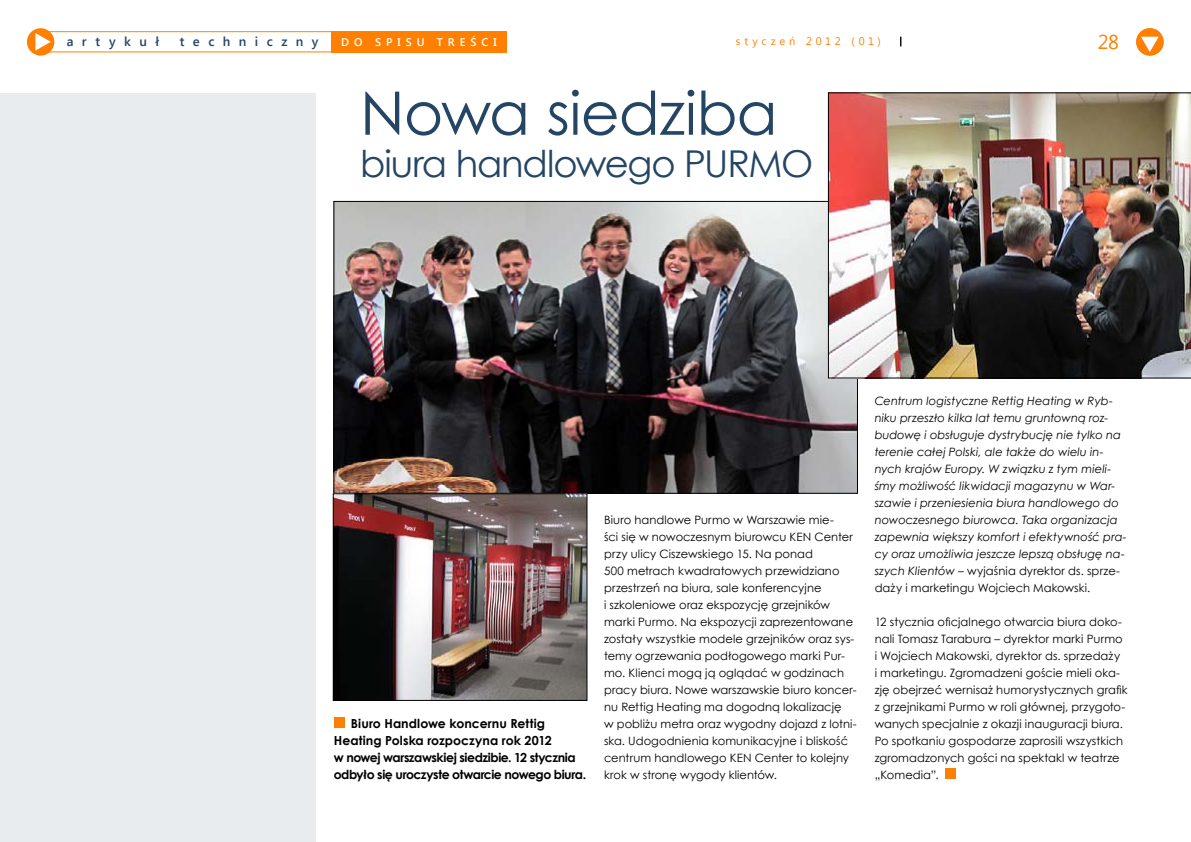
<style>
.page{position:relative;width:1191px;height:842px;background:#fff}
.page>*{position:absolute;margin:0;border:0;box-sizing:border-box;transform-origin:0 0}
.t1{font:60px "Century Gothic";letter-spacing:-.01em;color:#244564}
.t2{font:37px "Century Gothic";letter-spacing:-.03em;color:#244564}
.t3{font:20px "Segoe UI";color:#ff8000}
.t4{font:600 13px "Segoe UI";letter-spacing:.645em;color:#244564}
.t5{font:700 12.5px/17px "Century Gothic";letter-spacing:-.025em;color:#000}
.t6{font:11.5px/17px "Century Gothic";letter-spacing:.005em;color:#000}
.t7{font:italic 11.5px/17px "Century Gothic";letter-spacing:.005em;color:#000}
.t8{font:600 11.1px "Segoe UI";letter-spacing:.445em;color:#fff}
.t9{font:11px "Segoe UI";letter-spacing:.345em;color:#ff8000}
.s1{font-style:normal}
</style>
<div class="page">
<div style="left:27px;top:28px;width:27px;height:28px;background:#ff8000;border-radius:50%"></div>
<svg style="left:35px;top:33px;width:16px;height:17px"></svg>
<div style="left:33px;top:31px;width:310px;height:21px;border:1px solid #ff8000"></div>
<div style="left:331px;top:31px;width:176px;height:21px;background:#ff8000"></div>
<div style="left:945px;top:769px;width:10px;height:10px;background:#ff8000"></div>
<div style="left:334px;top:718px;width:10px;height:10px;background:#ff8000"></div>
<img style="left:336px;top:203px;width:519px;height:288px">
<img style="left:828px;top:93px;width:363px;height:285px">
<img style="left:335px;top:496px;width:250px;height:202px">
<div style="left:333px;top:494px;width:254px;height:206px;border:1px solid #000"></div>
<div style="left:1136px;top:28px;width:27px;height:28px;background:#ff8000;border-radius:50%"></div>
<svg style="left:1141px;top:36px;width:19px;height:16px"></svg>
<div style="left:0;top:93px;width:316px;height:749px;background:#e9ecef"></div>
<p class="t4" style="left:67px;top:32px;width:94px">artykuł</p>
<p class="t4" style="left:180px;top:32px;width:140px">techniczny</p>
<p class="t8" style="left:341px;top:34px;width:157px">do spisu treści</p>
<p class="t9" style="left:736px;top:34px;width:147px">styczeń 2012 (01)</p>
<h3 class="t3" style="left:1097px;top:28px;width:23px">28</h3>
<h1 class="t1" style="left:360px;top:71px;width:419px">Nowa siedziba</h1>
<h2 class="t2" style="left:360px;top:138px;width:454px">biura handlowego PURMO</h2>
<p class="t5" style="left:334px;top:715px;width:254px;text-indent:17px">Biuro Handlowe koncernu Rettig Heating Polska rozpoczyna rok 2012<br>w nowej warszawskiej siedzibie. 12 stycznia odbyło się uroczyste otwarcie nowego biura.</p>
<p class="t6" style="left:604px;top:511px;width:254px">Biuro handlowe Purmo w Warszawie mie-<br>ści się w nowoczesnym biurowcu KEN Center przy ulicy Ciszewskiego 15. Na ponad<br>500 metrach kwadratowych przewidziano przestrzeń na biura, sale konferencyjne<br>i szkoleniowe oraz ekspozycję grzejników marki Purmo. Na ekspozycji zaprezentowane zostały wszystkie modele grzejników oraz sys&shy;temy ogrzewania podłogowego marki Pur&shy;mo. Klienci mogą ją oglądać w godzinach pracy biura. Nowe warszawskie biuro koncer&shy;nu Rettig Heating ma dogodną lokalizację<br>w pobliżu metra oraz wygodny dojazd z lotni&shy;ska. Udogodnienia komunikacyjne i bliskość centrum handlowego KEN Center to kolejny krok w stronę wygody klientów.</p>
<p class="t7" style="left:874px;top:392px;width:253px">Centrum logistyczne Rettig Heating w Ryb&shy;niku przeszło kilka lat temu gruntowną roz&shy;budowę i obsługuje dystrybucję nie tylko na terenie całej Polski, ale także do wielu in&shy;nych krajów Europy. W związku z tym mieli&shy;śmy możliwość likwidacji magazynu w War&shy;szawie i przeniesienia biura handlowego do nowoczesnego biurowca. Taka organizacja zapewnia większy komfort i efektywność pra&shy;cy oraz umożliwia jeszcze lepszą obsługę na&shy;szych Klientów <span class="s1">– wyjaśnia dyrektor ds. sprze&shy;daży i marketingu Wojciech Makowski.</span></p>
<p class="t6" style="left:874px;top:613px;width:254px">12 stycznia oficjalnego otwarcia biura doko&shy;nali Tomasz Tarabura – dyrektor marki Purmo i Wojciech Makowski, dyrektor ds. sprzedaży<br>i marketingu. Zgromadzeni goście mieli oka&shy;zję obejrzeć wernisaż humorystycznych grafik z grzejnikami Purmo w roli głównej, przygoto&shy;wanych specjalnie z okazji inauguracji biura.<br>Po spotkaniu gospodarze zaprosili wszystkich zgromadzonych gości na spektakl w teatrze „Komedia”.</p>
</div>
